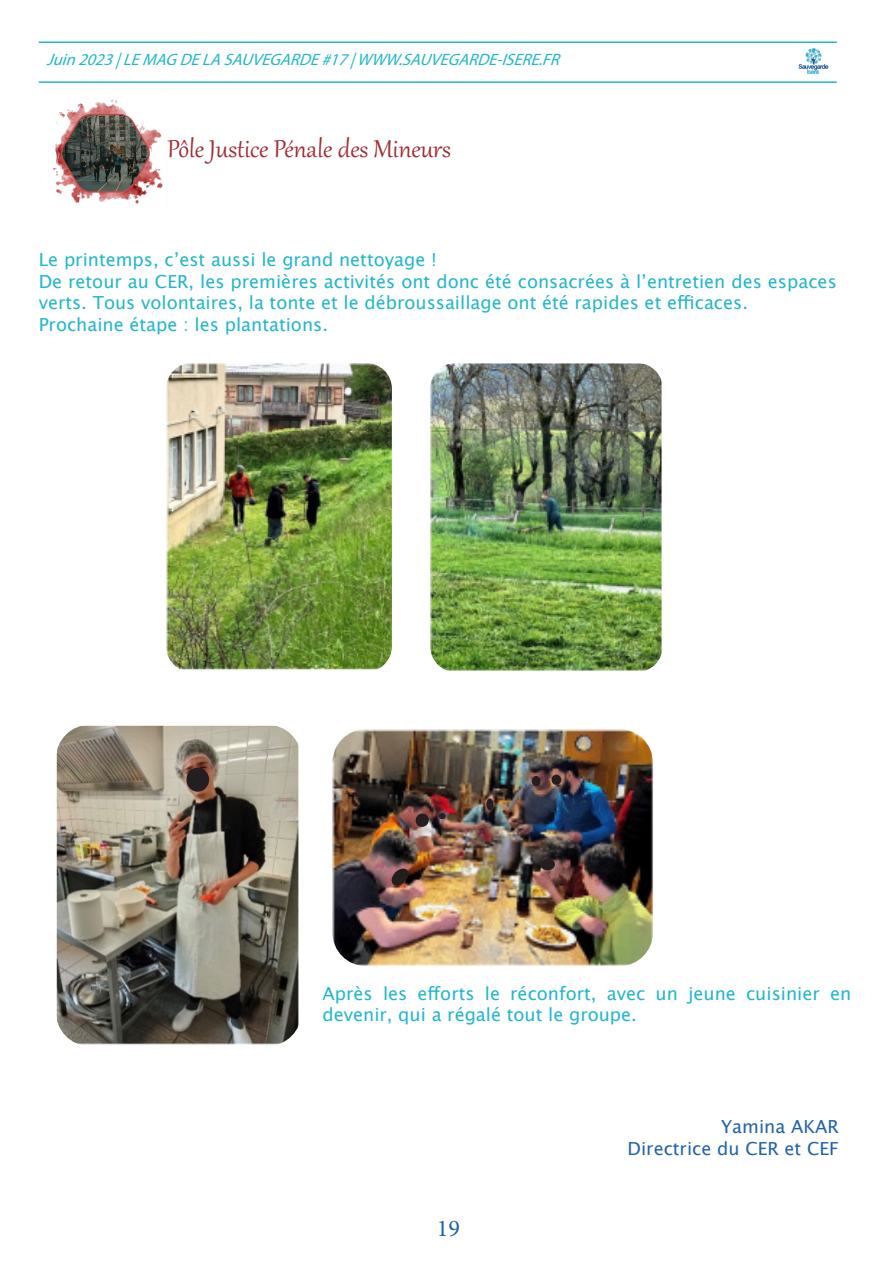
<style>
.page{position:relative;width:893px;height:1263px;background:#fff}
.page>*{position:absolute;margin:0;border:0;box-sizing:border-box;transform-origin:0 0}
.t1{font:30px "Gabriola";color:#a12b31}
.t2{font:24px "Minion Pro";color:#1d63a7}
.t3{font:18px/21.6px "Lucida Grande";color:#23b6cc}
.t4{font:18px "Lucida Grande";color:#2264a9}
.t5{font:italic 16.5px "Myriad Pro";color:#23b6cc}
</style>
<div class="page">
<hr style="left:39px;top:81px;width:798px;height:2px;background:#23b6cc">
<hr style="left:39px;top:41px;width:798px;height:2px;background:#23b6cc">
<img style="left:798px;top:48px;width:31px;height:27px">
<img style="left:52px;top:97px;width:111px;height:108px">
<img style="left:166px;top:363px;width:226px;height:309px">
<img style="left:430px;top:363px;width:232px;height:309px">
<img style="left:56px;top:725px;width:243px;height:320px">
<img style="left:332px;top:729px;width:321px;height:237px">
<div style="left:186px;top:768px;width:23px;height:24px;background:#231f20;border-radius:50%"></div>
<div style="left:486px;top:798px;width:7px;height:12px;background:#231f20;border-radius:50%"></div>
<div style="left:532px;top:776px;width:8px;height:10px;background:#231f20;border-radius:50%"></div>
<div style="left:551px;top:775px;width:10px;height:10px;background:#231f20;border-radius:50%"></div>
<svg style="left:390px;top:867px;width:19px;height:19px"></svg>
<svg style="left:415px;top:813px;width:14px;height:14px"></svg>
<div style="left:439px;top:813px;width:7px;height:6px;background:#231f20;border-radius:50%"></div>
<div style="left:540px;top:858px;width:15px;height:12px;background:#231f20;border-radius:50%"></div>
<p class="t5" style="left:46px;top:50px;width:520px">Juin2023|LEMAGDELASAUVEGARDE#17|WWW.SAUVEGARDE-ISERE.FR</p>
<p class="t1" style="left:168px;top:129px;width:285px">Pôle Justice Pénale des Mineurs</p>
<p class="t3" style="left:39px;top:249px;width:400px">Le printemps, c’est aussi le grand nettoyage !</p>
<p class="t3" style="left:39px;top:271px;width:800px">De retour au CER, les premières activités ont donc été consacrées à l’entretien des espaces verts. Tous volontaires, la tonte et le débroussaillage ont été rapides et efficaces.</p>
<p class="t3" style="left:39px;top:314px;width:291px">Prochaine étape : les plantations.</p>
<p class="t3" style="left:322px;top:983px;width:530px">Après les efforts le réconfort, avec un jeune cuisinier en devenir, qui a régalé tout le groupe.</p>
<p class="t2" style="left:437px;top:1212px;width:25px">19</p>
<p class="t4" style="left:721px;top:1116px;width:119px">Yamina AKAR</p>
<p class="t4" style="left:628px;top:1138px;width:213px">Directrice du CER et CEF</p>
</div>
